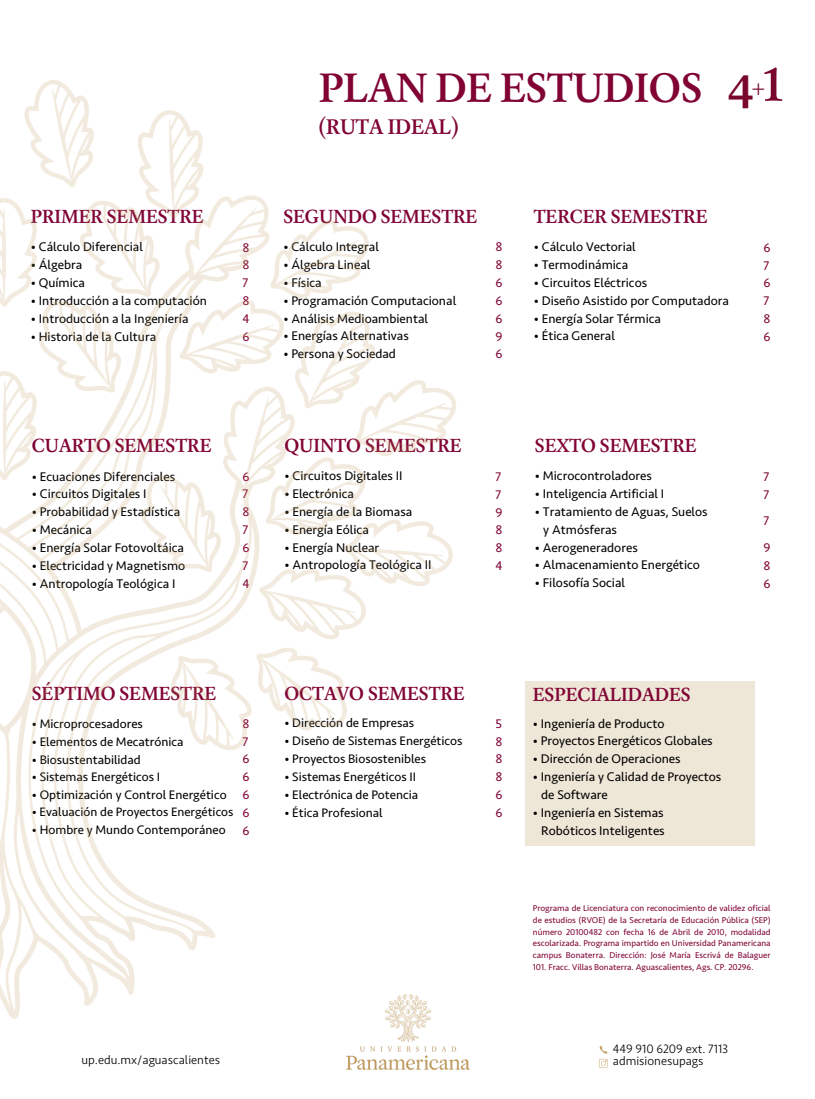
<style>
.page{position:relative;width:815px;height:1099px;background:#fff}
.page>*{position:absolute;margin:0;border:0;box-sizing:border-box;transform-origin:0 0}
.t1{font:600 43.75px "Laurentian Std";color:#800334}
.t2{font:600 22.5px "Laurentian Std";color:#800334}
.t3{font:600 20.12px "Laurentian Std";color:#800334}
.t4{font:13px/17.8px "Seravek";color:#000}
.t5{font:13px/17.9px "Seravek";color:#800334;text-align:justify}
.t6{font:12.75px "Seravek";color:#000}
.t7{font:12.62px "Seravek";color:#000}
.t8{font:300 12.5px "Seravek";color:#000}
.t9{font:8.75px/11.6px "Seravek";color:#800334;text-align:justify}
.s1{font-size:49.88px;color:#79072c}
.s2{font-size:50.5px;color:#79072c}
</style>
<div class="page">
<svg style="left:599px;top:1045px;width:8px;height:22px"></svg>
<img style="left:346px;top:1019px;width:124px;height:50px">
<div style="left:525px;top:681px;width:229px;height:164px;background:#eee6d7"></div>
<img style="left:0;top:80px;width:456px;height:939px">
<h1 class="t1" style="left:319px;top:62px;width:468px">PLAN DE ESTUDIOS <span class="s1">4</span><sup>+</sup><span class="s2">1</span></h1>
<h2 class="t2" style="left:319px;top:113px;width:141px">(RUTA IDEAL)</h2>
<h3 class="t3" style="left:31px;top:205px;width:174px">PRIMER SEMESTRE</h3>
<h3 class="t3" style="left:283px;top:205px;width:195px">SEGUNDO SEMESTRE</h3>
<h3 class="t3" style="left:534px;top:205px;width:175px">TERCER SEMESTRE</h3>
<p class="t4" style="left:31px;top:238px;width:114px">• Cálculo Diferencial</p>
<p class="t4" style="left:31px;top:256px;width:53px">• Álgebra</p>
<p class="t4" style="left:31px;top:274px;width:56px">• Química</p>
<p class="t4" style="left:31px;top:292px;width:178px">• Introducción a la computación</p>
<p class="t4" style="left:31px;top:310px;width:159px">• Introducción a la Ingeniería</p>
<p class="t4" style="left:31px;top:327px;width:127px">• Historia de la Cultura</p>
<p class="t5" style="left:242px;top:238px;width:9px">8<br>8<br>7<br>8<br>4<br>6</p>
<p class="t4" style="left:283px;top:238px;width:97px">• Cálculo Integral</p>
<p class="t4" style="left:283px;top:256px;width:88px">• Álgebra Lineal</p>
<p class="t4" style="left:283px;top:274px;width:40px">• Física</p>
<p class="t4" style="left:283px;top:292px;width:174px">• Programación Computacional</p>
<p class="t4" style="left:283px;top:309px;width:146px">• Análisis Medioambiental</p>
<p class="t4" style="left:283px;top:327px;width:127px">• Energías Alternativas</p>
<p class="t4" style="left:283px;top:345px;width:114px">• Persona y Sociedad</p>
<p class="t5" style="left:495px;top:238px;width:9px">8<br>8<br>6<br>6<br>6<br>9<br>6</p>
<p class="t4" style="left:534px;top:238px;width:103px">• Cálculo Vectorial</p>
<p class="t4" style="left:534px;top:256px;width:96px">• Termodinámica</p>
<p class="t4" style="left:534px;top:274px;width:115px">• Circuitos Eléctricos</p>
<p class="t4" style="left:534px;top:292px;width:197px">• Diseño Asistido por Computadora</p>
<p class="t4" style="left:534px;top:309px;width:129px">• Energía Solar Térmica</p>
<p class="t4" style="left:534px;top:327px;width:83px">• Ética General</p>
<h3 class="t3" style="left:32px;top:434px;width:181px">CUARTO SEMESTRE</h3>
<h3 class="t3" style="left:284px;top:434px;width:179px">QUINTO SEMESTRE</h3>
<h3 class="t3" style="left:535px;top:434px;width:163px">SEXTO SEMESTRE</h3>
<p class="t5" style="left:763px;top:239px;width:9px">6<br>7<br>6<br>7<br>8<br>6</p>
<p class="t4" style="left:32px;top:467px;width:145px">• Ecuaciones Diferenciales</p>
<p class="t4" style="left:32px;top:485px;width:116px">• Circuitos Digitales I</p>
<p class="t4" style="left:32px;top:503px;width:150px">• Probabilidad y Estadística</p>
<p class="t4" style="left:32px;top:521px;width:62px">• Mecánica</p>
<p class="t4" style="left:32px;top:539px;width:154px">• Energía Solar Fotovoltáica</p>
<p class="t4" style="left:32px;top:557px;width:155px">• Electricidad y Magnetismo</p>
<p class="t4" style="left:32px;top:574px;width:145px">• Antropología Teológica I</p>
<p class="t5" style="left:242px;top:467px;width:9px">6<br>7<br>8<br>7<br>6<br>7<br>4</p>
<p class="t4" style="left:284px;top:467px;width:120px">• Circuitos Digitales II</p>
<p class="t4" style="left:284px;top:485px;width:71px">• Electrónica</p>
<p class="t4" style="left:284px;top:503px;width:129px">• Energía de la Biomasa</p>
<p class="t4" style="left:284px;top:521px;width:86px">• Energía Eólica</p>
<p class="t4" style="left:284px;top:539px;width:96px">• Energía Nuclear</p>
<p class="t4" style="left:284px;top:556px;width:149px">• Antropología Teológica II</p>
<p class="t4" style="left:535px;top:467px;width:119px">• Microcontroladores</p>
<p class="t4" style="left:535px;top:485px;width:131px">• Inteligencia Artificial I</p>
<p class="t4" style="left:543px;top:503px;width:166px;text-indent:-8px">• Tratamiento de Aguas, Suelos y Atmósferas</p>
<p class="t4" style="left:535px;top:539px;width:104px">• Aerogeneradores</p>
<p class="t4" style="left:535px;top:556px;width:167px">• Almacenamiento Energético</p>
<p class="t4" style="left:535px;top:574px;width:92px">• Filosofía Social</p>
<p class="t5" style="left:495px;top:468px;width:9px">7<br>7<br>9<br>8<br>8<br>4</p>
<p class="t5" style="left:763px;top:468px;width:7px">7<br>7</p>
<p class="t5" style="left:763px;top:512px;width:7px">7</p>
<p class="t5" style="left:763px;top:539px;width:9px">9<br>8<br>6</p>
<h3 class="t3" style="left:32px;top:681px;width:186px">SÉPTIMO SEMESTRE</h3>
<h3 class="t3" style="left:284px;top:681px;width:182px">OCTAVO SEMESTRE</h3>
<h3 class="t3" style="left:533px;top:683px;width:159px">ESPECIALIDADES</h3>
<p class="t4" style="left:533px;top:714px;width:133px">• Ingeniería de Producto</p>
<p class="t4" style="left:533px;top:732px;width:181px">• Proyectos Energéticos Globales</p>
<p class="t4" style="left:533px;top:750px;width:149px">• Dirección de Operaciones</p>
<p class="t4" style="left:541px;top:768px;width:182px;text-indent:-8px">• Ingeniería y Calidad de Proyectos de Software</p>
<p class="t4" style="left:533px;top:803px;width:133px;text-align:right">• Ingeniería en Sistemas<br>Robóticos Inteligentes</p>
<p class="t6" style="left:284px;top:715px;width:131px">• Dirección de Empresas</p>
<p class="t6" style="left:284px;top:733px;width:180px">• Diseño de Sistemas Energéticos</p>
<p class="t6" style="left:284px;top:751px;width:143px">• Proyectos Biosostenibles</p>
<p class="t6" style="left:284px;top:769px;width:133px">• Sistemas Energéticos II</p>
<p class="t6" style="left:284px;top:787px;width:135px">• Electrónica de Potencia</p>
<p class="t6" style="left:284px;top:804px;width:100px">• Ética Profesional</p>
<p class="t5" style="left:242px;top:714px;width:9px">8<br>7<br>6<br>6<br>6<br>6<br>6</p>
<p class="t5" style="left:495px;top:714px;width:9px">5<br>8<br>8<br>8<br>6<br>6</p>
<p class="t6" style="left:32px;top:716px;width:112px">• Microprocesadores</p>
<p class="t6" style="left:32px;top:734px;width:153px">• Elementos de Mecatrónica</p>
<p class="t6" style="left:32px;top:752px;width:111px">• Biosustentabilidad</p>
<p class="t6" style="left:32px;top:769px;width:130px">• Sistemas Energéticos I</p>
<p class="t6" style="left:32px;top:787px;width:196px">• Optimización y Control Energético</p>
<p class="t7" style="left:32px;top:804px;width:203px">• Evaluación de Proyectos Energéticos</p>
<p class="t6" style="left:32px;top:822px;width:195px">• Hombre y Mundo Contemporáneo</p>
<p class="t9" style="left:533px;top:903px;width:239px">Programa de Licenciatura con reconocimiento de validez oficial de estudios (RVOE) de la Secretaría de Educación Pública (SEP) número 20100482 con fecha 16 de Abril de 2010, modalidad escolarizada. Programa impartido en Universidad Panamericana campus Bonaterra. Dirección: José María Escrivá de Balaguer 101. Fracc. Villas Bonaterra. Aguascalientes, Ags. CP. 20296.</p>
<p class="t8" style="left:613px;top:1041px;width:117px">449 910 6209 ext. 7113</p>
<p class="t8" style="left:82px;top:1052px;width:140px">up.edu.mx/aguascalientes</p>
<p class="t8" style="left:613px;top:1053px;width:92px">admisionesupags</p>
</div>
